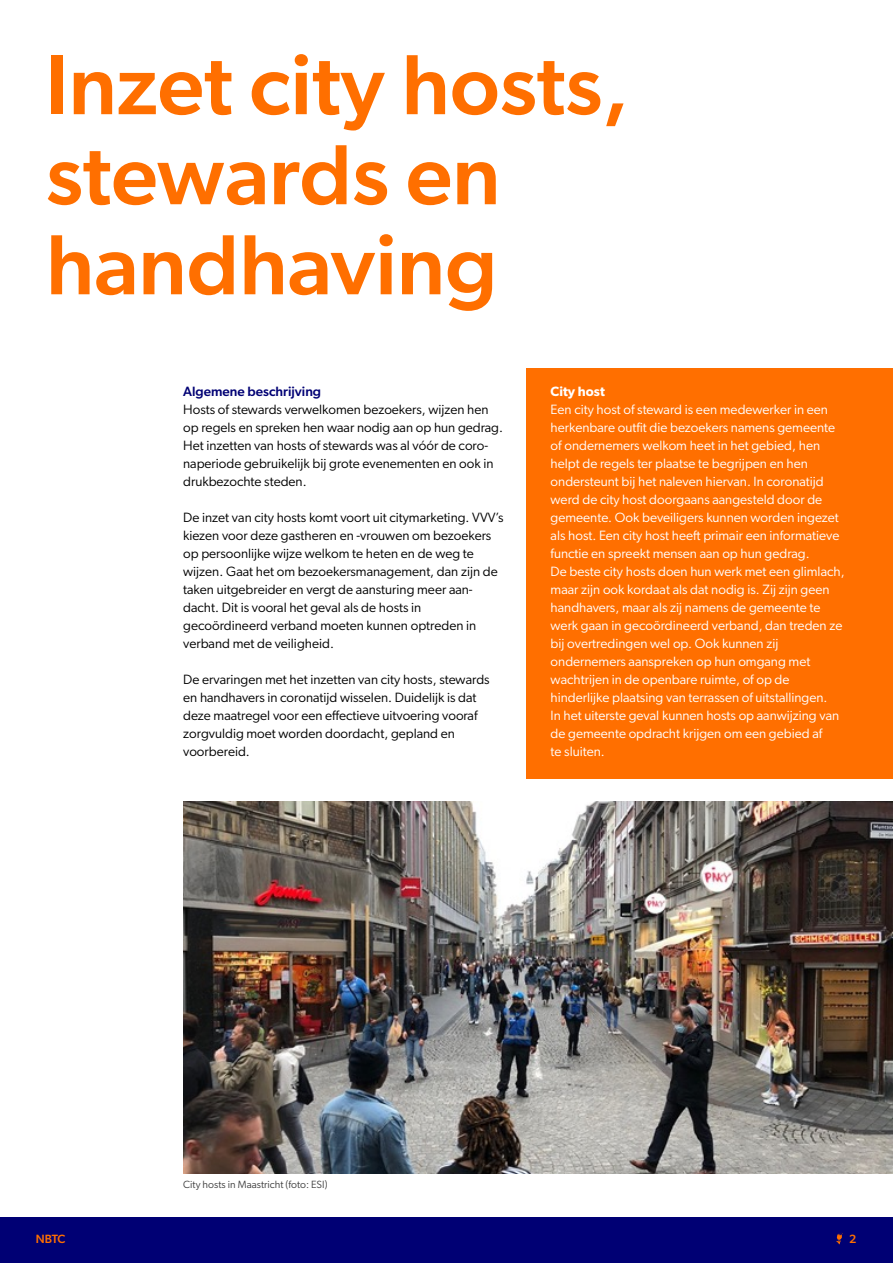
<style>
.page{position:relative;width:893px;height:1263px;background:#fff}
.page>*{position:absolute;margin:0;border:0;box-sizing:border-box;transform-origin:0 0}
.t1{font:500 85.5px/90px "Gibson";color:#ff6f00}
.t2{font:13.5px/18px "Gibson";color:#fff}
.t3{font:13.5px/18px "Gibson";color:#000}
.t4{font:500 13.5px "Gibson";color:#000074}
.t5{font:600 13.5px "Gibson";color:#fff}
.t6{font:500 12px "Gibson";color:#ff6f00}
.t7{font:10.5px "Gibson";color:#414141}
</style>
<div class="page">
<div style="left:0;top:1217px;width:893px;height:46px;background:#000074"></div>
<svg style="left:836px;top:1232px;width:7px;height:12px"></svg>
<div style="left:527px;top:368px;width:366px;height:410px;background:#ff6f00"></div>
<img style="left:183px;top:801px;width:710px;height:372px">
<h1 class="t1" style="left:46px;top:38px;width:585px">Inzet city hosts, stewards en handhaving</h1>
<p class="t4" style="left:183px;top:383px;width:139px">Algemene beschrijving</p>
<p class="t3" style="left:183px;top:400px;width:321px">Hosts of stewards verwelkomen bezoekers, wijzen hen op regels en spreken hen waar nodig aan op hun gedrag.<br>Het inzetten van hosts of stewards was al vóór de coro&shy;naperiode gebruikelijk bij grote evenementen en ook in drukbezochte steden.</p>
<p class="t3" style="left:183px;top:508px;width:322px">De inzet van city hosts komt voort uit citymarketing. VVV’s kiezen voor deze gastheren en -vrouwen om bezoekers op persoonlijke wijze welkom te heten en de weg te wijzen. Gaat het om bezoekersmanagement, dan zijn de taken uitgebreider en vergt de aansturing meer aan&shy;dacht. Dit is vooral het geval als de hosts in gecoördineerd verband moeten kunnen optreden in verband met de veiligheid.</p>
<p class="t3" style="left:183px;top:670px;width:308px">De ervaringen met het inzetten van city hosts, stewards en handhavers in coronatijd wisselen. Duidelijk is dat deze maatregel voor een effectieve uitvoering vooraf zorgvuldig moet worden doordacht, gepland en voorbereid.</p>
<p class="t5" style="left:551px;top:383px;width:56px">City host</p>
<p class="t2" style="left:551px;top:400px;width:295px">Een city host of steward is een medewerker in een herkenbare outfit die bezoekers namens gemeente of ondernemers welkom heet in het gebied, hen helpt de regels ter plaatse te begrijpen en hen ondersteunt bij het naleven hiervan. In coronatijd werd de city host doorgaans aangesteld door de gemeente. Ook beveiligers kunnen worden ingezet als host. Een city host heeft primair een informatieve functie en spreekt mensen aan op hun gedrag.<br>De beste city hosts doen hun werk met een glimlach, maar zijn ook kordaat als dat nodig is. Zij zijn geen handhavers, maar als zij namens de gemeente te werk gaan in gecoördineerd verband, dan treden ze bij overtredingen wel op. Ook kunnen zij ondernemers aanspreken op hun omgang met wachtrijen in de openbare ruimte, of op de hinderlijke plaatsing van terrassen of uitstallingen.<br>In het uiterste geval kunnen hosts op aanwijzing van de gemeente opdracht krijgen om een gebied af<br>te sluiten.</p>
<p class="t7" style="left:183px;top:1178px;width:146px">City hosts in Maastricht (foto: ESI)</p>
<p class="t6" style="left:36px;top:1232px;width:31px">NBTC</p>
<p class="t6" style="left:849px;top:1232px;width:9px">2</p>
</div>
